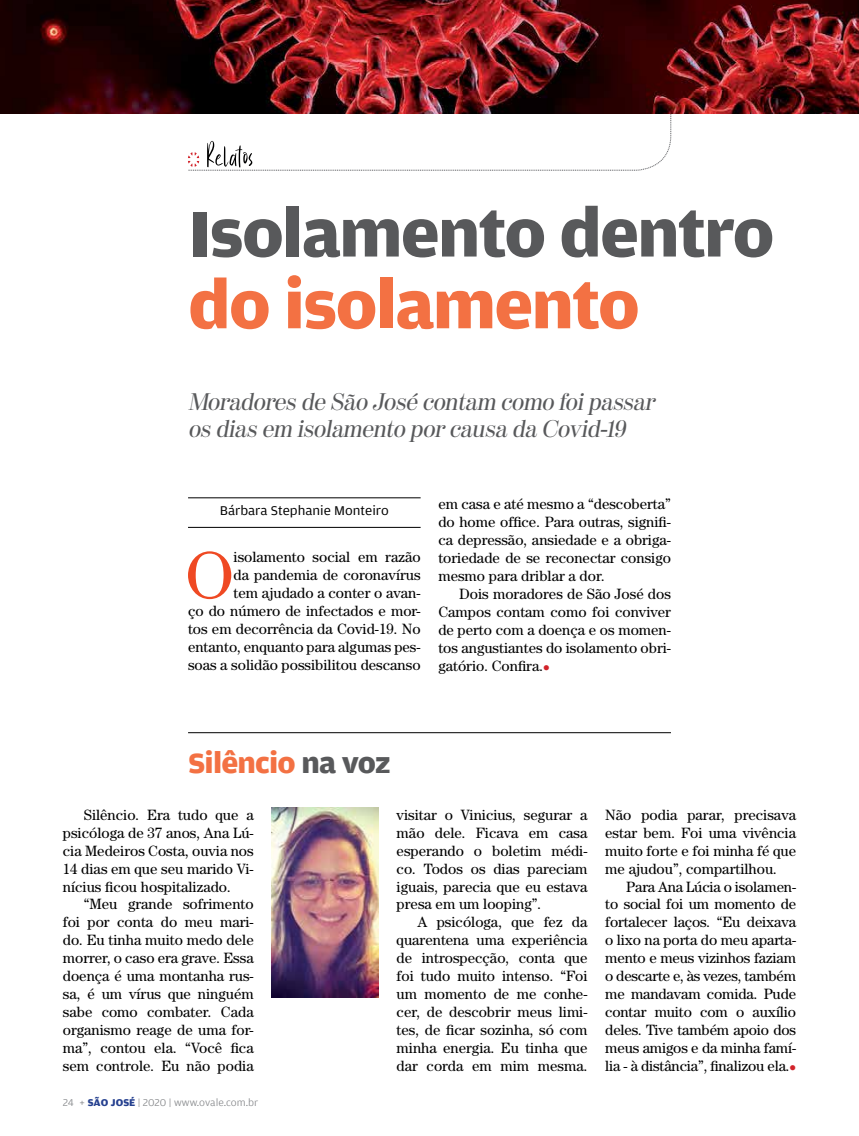
<style>
.page{position:relative;width:859px;height:1136px;background:#fff}
.page>*{position:absolute;margin:0;border:0;box-sizing:border-box;transform-origin:0 0}
.t1{font:700 68.7px "Amplitude Wide";letter-spacing:-.025em;color:#58595b}
.t2{font:700 68.7px "Amplitude Wide";letter-spacing:-.025em;color:#f37143}
.t3{font:67.05px "valetexto";color:#ef4923}
.t4{font:700 29.85px "Amplitude Wide";letter-spacing:-.025em;color:#f37143}
.t5{font:italic 23.85px/26.8px "Moderno FB";color:#58595b}
.t6{font:15px/18px "valetexto";color:#000;text-align:justify}
.t7{font:13.5px "valearte";color:#000}
.t8{font:300 10.5px "valearte";color:#808285}
.s1{color:#d2232a}
.s2{color:#58595b}
.s3{font-weight:700;color:#25408f}
</style>
<div class="page">
<svg style="left:188px;top:113px;width:483px;height:57px"></svg>
<img style="left:0;top:0;width:859px;height:113px">
<img style="left:271px;top:807px;width:108px;height:190px">
<hr style="left:188px;top:527px;width:233px;height:1px;background:#000">
<hr style="left:188px;top:497px;width:233px;height:1px;background:#000">
<hr style="left:188px;top:732px;width:483px;height:1px;background:#000">
<h1 class="t1" style="left:188px;top:196px;width:588px">Isolamento dentro</h1>
<h1 class="t2" style="left:188px;top:268px;width:453px">do isolamento</h1>
<h3 class="t5" style="left:188px;top:389px;width:473px">Moradores de São José contam como foipassar os dias em isolamento porcausa da Covid-19</h3>
<p class="t7" style="left:220px;top:503px;width:170px">Bárbara Stephanie Monteiro</p>
<p class="t6" style="left:438px;top:495px;width:234px">em casa e até mesmo a “descoberta” do home office. Para outras, signifi&shy;ca depressão, ansiedade e a obriga&shy;toriedade de se reconectar consigo mesmo para driblar a dor.</p>
<p class="t6" style="left:438px;top:584px;width:234px;text-indent:21px">Dois moradores de São José dos Campos contam como foi conviver de perto com a doença e os momen&shy;tos angustiantes do isolamento obri&shy;gatório. Confira.<span class="s1">●</span></p>
<h2 class="t3" style="left:186px;top:536px;width:49px">O</h2>
<p class="t6" style="left:188px;top:548px;width:234px;text-align:right">isolamento social em razão<br>da pandemia de coronavírus<br>tem ajudado a conter o avan-<br>ço do número de infectados e mor&shy;tos em decorrência da Covid-19. No entanto, enquanto para algumas pes&shy;soas a solidão possibilitou descanso</p>
<h3 class="t4" style="left:188px;top:747px;width:204px">Silêncio <span class="s2">na voz</span></h3>
<p class="t6" style="left:63px;top:805px;width:192px;text-indent:21px">Silêncio. Era tudo que a psicóloga de 37 anos, Ana Lú&shy;cia Medeiros Costa, ouvia nos 14 dias em que seu marido Vi&shy;nícius ficou hospitalizado.</p>
<p class="t6" style="left:63px;top:894px;width:192px;text-indent:21px">“Meu grande sofrimento foi por conta do meu mari&shy;do. Eu tinha muito medo dele morrer, o caso era grave. Essa doença é uma montanha rus&shy;sa, é um vírus que ninguém sabe como combater. Cada organismo reage de uma for&shy;ma”, contou ela. “Você fica sem controle. Eu não podia</p>
<p class="t8" style="left:63px;top:1096px;width:197px">24 + <span class="s3">São JoSé</span> | 2020 | www.ovale.com.br</p>
<p class="t6" style="left:397px;top:805px;width:192px">visitar o Vinicius, segurar a mão dele. Ficava em casa esperando o boletim médi&shy;co. Todos os dias pareciam iguais, parecia que eu estava presa em um looping”.</p>
<p class="t6" style="left:397px;top:912px;width:192px;text-indent:21px">A psicóloga, que fez da quarentena uma experiência de introspecção, conta que foi tudo muito intenso. “Foi um momento de me conhe&shy;cer, de descobrir meus limi&shy;tes, de ficar sozinha, só com minha energia. Eu tinha que dar corda em mim mesma.</p>
<p class="t6" style="left:605px;top:805px;width:192px">Não podia parar, precisava estar bem. Foi uma vivência muito forte e foi minha fé que me ajudou”, compartilhou.</p>
<p class="t6" style="left:605px;top:877px;width:192px;text-indent:21px">Para Ana Lúcia o isolamen&shy;to social foi um momento de fortalecer laços. “Eu deixava o lixo na porta do meu aparta&shy;mento e meus vizinhos faziam o descarte e, às vezes, também me mandavam comida. Pude contar muito com o auxílio deles. Tive também apoio dos meus amigos e da minha famí&shy;lia - à distância”, finalizou ela.<span class="s1">●</span></p>
</div>
